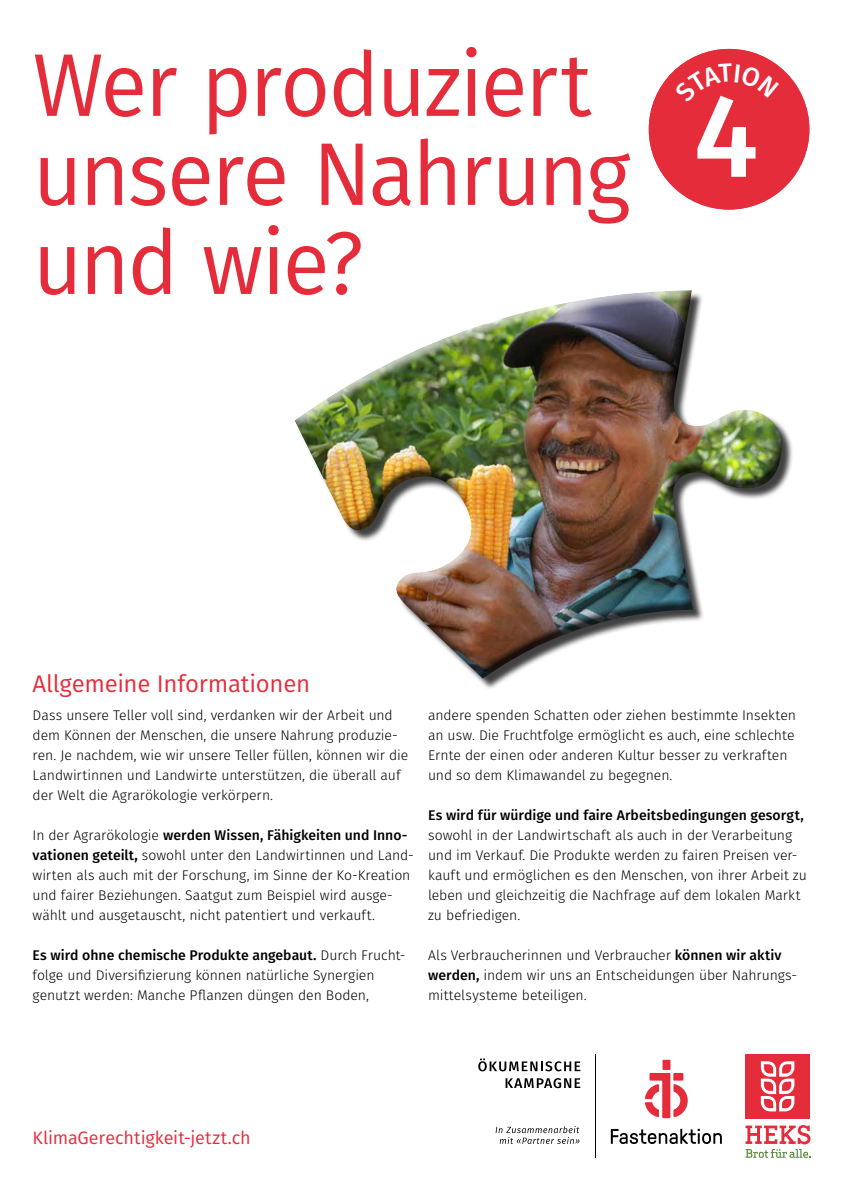
<style>
.page{position:relative;width:842px;height:1191px;background:#fff}
.page>*{position:absolute;margin:0;border:0;box-sizing:border-box;transform-origin:0 0}
.t1{font:500 118.1px "Fira Sans";color:#fff}
.t2{font:89px/89px "Fira Sans";letter-spacing:-.03em;color:#e52c3b}
.t3{font:24px "Fira Sans";letter-spacing:-.015em;color:#e52c3b}
.t4{font:18px "Fira Sans";letter-spacing:-.005em;color:#e52c3b}
.t5{font:300 14px/20px "Fira Sans";letter-spacing:-.005em;color:#000}
.t6{font:500 14px "Fira Sans";color:#000}
.s1{font-weight:500}
.s2{font-weight:600}
</style>
<div class="page">
<hr style="left:595px;top:1054px;width:1px;height:103px;background:#000">
<svg style="left:496px;top:1126px;width:83px;height:18px"></svg>
<svg style="left:478px;top:1058px;width:102px;height:13px"></svg>
<svg style="left:506px;top:1078px;width:74px;height:10px"></svg>
<svg style="left:745px;top:1125px;width:66px;height:32px"></svg>
<div style="left:745px;top:1054px;width:65px;height:64px;background:#e52c3b"></div>
<svg style="left:761px;top:1061px;width:33px;height:50px"></svg>
<div style="left:662px;top:1059px;width:8px;height:11px;background:#e52c3b"></div>
<svg style="left:645px;top:1073px;width:43px;height:45px"></svg>
<svg style="left:611px;top:1128px;width:111px;height:16px"></svg>
<div style="left:649px;top:49px;width:160px;height:160px;background:#e52c3b;border-radius:50%"></div>
<div style="left:291px;top:282px;width:502px;height:407px;background:#000;opacity:.75"></div>
<h2 class="t2" style="left:33px;top:38px;width:599px">Wer produziert unsere Nahrung und wie?</h2>
<h1 class="t1" style="left:693px;top:41px;width:66px">4</h1>
<h1 class="t1" style="left:700px;top:44px;width:63px">5</h1>
<h3 class="t3" style="left:33px;top:665px;width:279px">Allgemeine Informationen</h3>
<p class="t5" style="left:33px;top:705px;width:377px">Dass unsere Teller voll sind, verdanken wir der Arbeit und dem Können der Menschen, die unsere Nahrung produzie&shy;ren. Je nachdem, wie wir unsere Teller füllen, können wir die Landwirtinnen und Landwirte unterstützen, die überall auf der Welt die Agrarökologie verkörpern.</p>
<p class="t5" style="left:33px;top:825px;width:383px">In der Agrarökologie <span class="s1">werden Wissen, Fähigkeiten und Inno&shy;vationen geteilt</span><span class="s2">,</span> sowohl unter den Landwirtinnen und Land&shy;wirten als auch mit der Forschung, im Sinne der Ko-Kreation und fairer Beziehungen. Saatgut zum Beispiel wird ausge&shy;wählt und ausgetauscht, nicht patentiert und verkauft.</p>
<p class="t5" style="left:33px;top:945px;width:374px"><span class="s1">Es wird ohne chemische Produkte angebaut.</span> Durch Frucht&shy;folge und Diversifizierung können natürliche Synergien genutzt werden: Manche Pflanzen düngen den Boden,</p>
<p class="t5" style="left:428px;top:705px;width:369px">andere spenden Schatten oder ziehen bestimmte Insekten an usw. Die Fruchtfolge ermöglicht es auch, eine schlechte Ernte der einen oder anderen Kultur besser zu verkraften und so dem Klimawandel zu begegnen.</p>
<p class="t6" style="left:428px;top:804px;width:377px">Es wird für würdige und faire Arbeitsbedingungen gesorgt,</p>
<p class="t5" style="left:428px;top:825px;width:380px">sowohl in der Landwirtschaft als auch in der Verarbeitung und im Verkauf. Die Produkte werden zu fairen Preisen ver&shy;kauft und ermöglichen es den Menschen, von ihrer Arbeit zu leben und gleichzeitig die Nachfrage auf dem lokalen Markt zu befriedigen.</p>
<p class="t5" style="left:428px;top:945px;width:370px">Als Verbraucherinnen und Verbraucher <span class="s1">können wir aktiv werden,</span> indem wir uns an Entscheidungen über Nahrungs&shy;mittelsysteme beteiligen.</p>
<p class="t4" style="left:33px;top:1124px;width:220px">KlimaGerechtigkeit-jetzt.ch</p>
</div>
